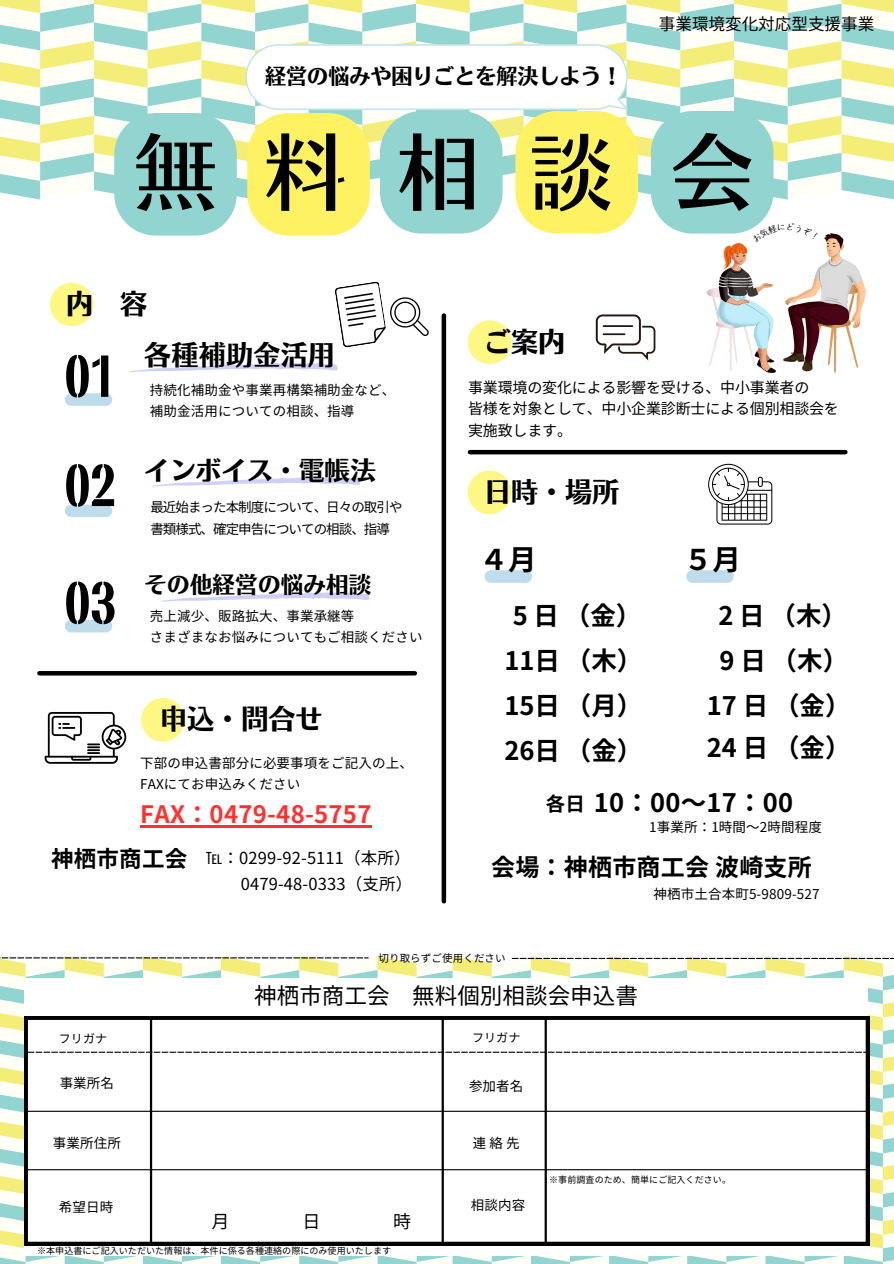
<style>
.page{position:relative;width:894px;height:1264px;background:#fff}
.page>*{position:absolute;margin:0;border:0;box-sizing:border-box;transform-origin:0 0}
.t1{font:83.4px "Motoya St Aporo Std W4";color:#000}
.t2{font:50.1px "Motoya St Aporo Std W6";color:#000}
.t3{font:700 28.5px "Noto Sans JP";color:#000}
.t4{font:27px "Motoya St Aporo Std W6";color:#000}
.t5{font:700 25.5px "Noto Sans JP";color:#000}
.t6{font:25.5px "Motoya St Aporo Std W6";letter-spacing:.01em;color:#000}
.t7{font:700 24px "Noto Sans JP";letter-spacing:.01em;color:#ff3131}
.t8{font:700 24px "Noto Sans JP";letter-spacing:.01em;color:#000}
.t9{font:22.5px "Noto Sans JP";color:#000}
.t10{font:22.5px "Motoya St Aporo Std W6";letter-spacing:.01em;color:#000}
.t11{font:700 22.5px "Noto Sans JP";letter-spacing:.01em;color:#000}
.t12{font:21px "Motoya St Aporo Std W6";color:#000}
.t13{font:700 19.5px "Noto Sans JP";color:#000}
.t14{font:18px "Noto Sans JP";color:#000}
.t15{font:16.5px "Noto Sans JP";letter-spacing:.01em;color:#000}
.t16{font:15px "Noto Sans JP";letter-spacing:-.01em;color:#000}
.t17{font:13.5px "Noto Sans JP";letter-spacing:.01em;color:#000}
.t18{font:13.5px "Noto Sans JP";letter-spacing:-.07em;color:#000}
.t19{font:12px "Noto Sans JP";letter-spacing:.01em;color:#000}
.t20{font:10.5px "Noto Sans JP";letter-spacing:.01em;color:#000}
.t21{font:9px "Noto Sans JP";color:#000}
</style>
<div class="page">
<div style="left:441px;top:315px;width:5px;height:586px;background:#000"></div>
<hr style="left:470px;top:450px;width:375px;height:4px;background:#000">
<hr style="left:39px;top:671px;width:375px;height:4px;background:#000">
<svg style="left:595px;top:314px;width:60px;height:46px"></svg>
<hr style="left:602px;top:325px;width:31px;height:2px;background:#231815">
<hr style="left:602px;top:333px;width:23px;height:2px;background:#231815">
<svg style="left:335px;top:281px;width:94px;height:67px"></svg>
<div style="left:467px;top:470px;width:44px;height:44px;background:#fff784;border-radius:50%"></div>
<div style="left:467px;top:320px;width:44px;height:44px;background:#fff784;border-radius:50%"></div>
<div style="left:141px;top:698px;width:44px;height:43px;background:#fff784;border-radius:50%"></div>
<div style="left:50px;top:282px;width:44px;height:44px;background:#fff784;border-radius:50%"></div>
<svg style="left:708px;top:464px;width:64px;height:60px"></svg>
<svg style="left:0;top:956px;width:893px;height:307px"></svg>
<hr style="left:150px;top:1017px;width:2px;height:227px;background:#000">
<hr style="left:27px;top:1110px;width:841px;height:1px;background:#000">
<svg style="left:45px;top:712px;width:81px;height:51px"></svg>
<svg style="left:484px;top:570px;width:48px;height:12px"></svg>
<svg style="left:65px;top:620px;width:47px;height:12px"></svg>
<svg style="left:65px;top:504px;width:47px;height:13px"></svg>
<svg style="left:65px;top:393px;width:47px;height:12px"></svg>
<svg style="left:686px;top:570px;width:47px;height:12px"></svg>
<hr style="left:441px;top:1016px;width:3px;height:227px;background:#000">
<hr style="left:544px;top:1017px;width:2px;height:227px;background:#000">
<img style="left:706px;top:244px;width:69px;height:129px">
<img style="left:783px;top:243px;width:82px;height:129px">
<svg style="left:162px;top:592px;width:207px;height:9px"></svg>
<svg style="left:152px;top:477px;width:208px;height:9px"></svg>
<svg style="left:129px;top:363px;width:208px;height:9px"></svg>
<hr style="left:140px;top:824px;width:231px;height:3px;background:#ff3131">
<svg style="left:0;top:0;width:893px;height:243px"></svg>
<p class="t12" style="left:265px;top:65px;width:358px">経営の悩みや困りごとを解決しよう！</p>
<p class="t15" style="left:658px;top:11px;width:217px">事業環境変化対応型支援事業</p>
<h4 class="t1" style="left:134px;top:130px;width:85px">無</h4>
<p class="t1" style="left:263px;top:130px;width:85px">料</p>
<p class="t1" style="left:396px;top:130px;width:85px">相</p>
<p class="t1" style="left:529px;top:130px;width:85px">談</p>
<p class="t1" style="left:670px;top:130px;width:85px">会</p>
<p class="t4" style="left:66px;top:290px;width:83px">内 容</p>
<p class="t2" style="left:65px;top:351px;width:52px">01</p>
<p class="t2" style="left:65px;top:460px;width:52px">02</p>
<p class="t2" style="left:65px;top:577px;width:52px">03</p>
<h1 class="t4" style="left:144px;top:341px;width:189px">各種補助金活用</h1>
<h4 class="t17" style="left:150px;top:379px;width:247px">持続化補助金や事業再構築補助金など、</h4>
<p class="t17" style="left:150px;top:400px;width:206px">補助金活用についての相談、指導</p>
<p class="t6" style="left:144px;top:457px;width:233px">インボイス・電帳法</p>
<h1 class="t18" style="left:150px;top:496px;width:254px">最近始まった本制度について、日々の取引や</h1>
<p class="t18" style="left:150px;top:518px;width:241px">書類様式、確定申告についての相談、指導</p>
<h1 class="t10" style="left:144px;top:573px;width:229px">その他経営の悩み相談</h1>
<p class="t17" style="left:150px;top:605px;width:206px">売上減少、販路拡大、事業承継等</p>
<p class="t17" style="left:150px;top:626px;width:274px">さまざまなお悩みについてもご相談ください</p>
<h1 class="t4" style="left:160px;top:705px;width:164px">申込・問合せ</h1>
<p class="t17" style="left:140px;top:752px;width:274px">下部の申込書部分に必要事項をご記入の上、</p>
<p class="t17" style="left:140px;top:773px;width:162px">FAXにてお申込みください</p>
<p class="t7" style="left:140px;top:794px;width:233px">FAX：0479-48-5757</p>
<h3 class="t15" style="left:206px;top:845px;width:206px">℡：0299-92-5111（本所）</h3>
<h3 class="t15" style="left:241px;top:870px;width:173px">0479-48-0333（支所）</h3>
<p class="t11" style="left:51px;top:841px;width:138px">神栖市商工会</p>
<p class="t4" style="left:484px;top:328px;width:83px">ご案内</p>
<p class="t16" style="left:468px;top:375px;width:342px">事業環境の変化による影響を受ける、中小事業者の</p>
<p class="t16" style="left:468px;top:397px;width:372px">皆様を対象として、中小企業診断士による個別相談会を</p>
<h3 class="t16" style="left:468px;top:418px;width:105px">実施致します。</h3>
<p class="t4" style="left:484px;top:478px;width:137px">日時・場所</p>
<p class="t3" style="left:479px;top:536px;width:53px">４月</p>
<p class="t5" style="left:512px;top:595px;width:130px">5日（金）</p>
<p class="t5" style="left:504px;top:640px;width:139px">11日（木）</p>
<h4 class="t5" style="left:504px;top:685px;width:139px">15日（月）</h4>
<p class="t5" style="left:504px;top:730px;width:139px">26日（金）</p>
<h3 class="t3" style="left:683px;top:536px;width:53px">５月</h3>
<p class="t5" style="left:718px;top:595px;width:130px">2日（木）</p>
<h3 class="t5" style="left:719px;top:640px;width:130px">9日（木）</h3>
<p class="t5" style="left:706px;top:685px;width:145px">17 日（金）</p>
<p class="t5" style="left:706px;top:727px;width:145px">24 日（金）</p>
<h2 class="t13" style="left:545px;top:788px;width:35px">各日</h2>
<h3 class="t5" style="left:594px;top:782px;width:201px">10：00～17：00</h3>
<h3 class="t17" style="left:649px;top:816px;width:174px">1事業所：1時間～2時間程度</h3>
<p class="t8" style="left:491px;top:848px;width:322px">会場：神栖市商工会波崎支所</p>
<p class="t17" style="left:653px;top:882px;width:167px">神栖市土合本町5-9809-527</p>
<p class="t20" style="left:378px;top:950px;width:129px">切り取らずご使用ください</p>
<p class="t9" style="left:254px;top:978px;width:385px">神栖市商工会 無料個別相談会申込書</p>
<p class="t19" style="left:59px;top:1028px;width:50px">フリガナ</p>
<h3 class="t19" style="left:472px;top:1028px;width:50px">フリガナ</h3>
<p class="t17" style="left:60px;top:1072px;width:56px">事業所名</p>
<h3 class="t17" style="left:469px;top:1074px;width:56px">参加者名</h3>
<p class="t17" style="left:53px;top:1132px;width:70px">事業所住所</p>
<p class="t17" style="left:472px;top:1131px;width:49px">連絡先</p>
<h6 class="t21" style="left:549px;top:1172px;width:183px">※事前調査のため、簡単にご記入ください。</h6>
<h3 class="t17" style="left:59px;top:1195px;width:56px">希望日時</h3>
<h1 class="t17" style="left:471px;top:1194px;width:56px">相談内容</h1>
<h3 class="t14" style="left:211px;top:1207px;width:16px">月</h3>
<h3 class="t14" style="left:302px;top:1207px;width:13px">日</h3>
<h3 class="t14" style="left:393px;top:1207px;width:19px">時</h3>
<p class="t21" style="left:37px;top:1243px;width:355px">※本申込書にご記入いただいた情報は、本件に係る各種連絡の際にのみ使用いたします</p>
</div>
